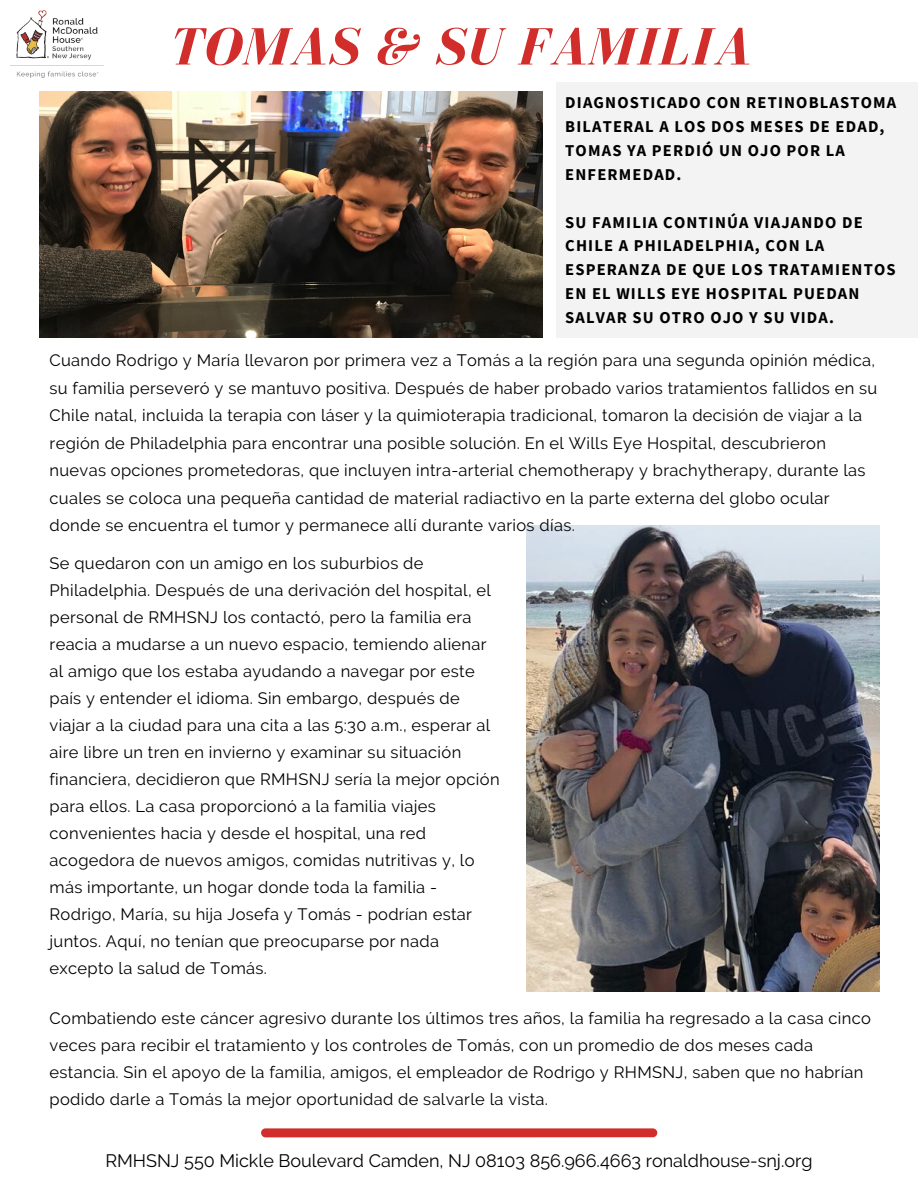
<style>
.page{position:relative;width:918px;height:1188px;background:#fff}
.page>*{position:absolute;margin:0;border:0;box-sizing:border-box;transform-origin:0 0}
.t1{font:italic 700 54px "Bodoni FLF";letter-spacing:.03em;color:#d02d2b}
.t2{font:18px "Raleway";color:#000}
.t3{font:16.5px/27px "Raleway";letter-spacing:.02em;color:#000}
.t4{font:700 16.5px/23.9px "Source Sans Pro";letter-spacing:.07em;color:#000}
</style>
<div class="page">
<div style="left:556px;top:82px;width:362px;height:256px;background:#f3f3f3"></div>
<img style="left:40px;top:92px;width:502px;height:245px">
<img style="left:527px;top:525px;width:353px;height:467px">
<img style="left:11px;top:10px;width:92px;height:68px">
<div style="left:261px;top:1128px;width:396px;height:9px;background:#d02d2b;border-radius:4px"></div>
<h1 class="t1" style="left:168px;top:18px;width:583px">TOMAS &amp; SU FAMILIA</h1>
<p class="t4" style="left:565px;top:90px;width:333px">DIAGNOSTICADO CON RETINOBLASTOMA<br>BILATERAL A LOS DOS MESES DE EDAD,<br>TOMAS YA PERDIÓ UN OJO POR LA<br>ENFERMEDAD.</p>
<p class="t4" style="left:565px;top:210px;width:332px">SU FAMILIA CONTINÚA VIAJANDO DE<br>CHILE A PHILADELPHIA, CON LA<br>ESPERANZA DE QUE LOS TRATAMIENTOS<br>EN EL WILLS EYE HOSPITAL PUEDAN<br>SALVAR SU OTRO OJO Y SU VIDA.</p>
<p class="t3" style="left:50px;top:347px;width:829px;line-height:27.5px">Cuando Rodrigo y María llevaron por primera vez a Tomás a la región para una segunda opinión médica, su familia perseveró y se mantuvo positiva. Después de haber probado varios tratamientos fallidos en su Chile natal, incluida la terapia con láser y la quimioterapia tradicional, tomaron la decisión de viajar a la región de Philadelphia para encontrar una posible solución. En el Wills Eye Hospital, descubrieron nuevas opciones prometedoras, que incluyen intra-arterial chemotherapy y brachytherapy, durante las cuales se coloca una pequeña cantidad de material radiactivo en la parte externa del globo ocular donde se encuentra el tumor y permanece allí durante varios días.</p>
<p class="t3" style="left:50px;top:550px;width:452px">Se quedaron con un amigo en los suburbios de Philadelphia. Después de una derivación del hospital, el personal de RMHSNJ los contactó, pero la familia era reacia a mudarse a un nuevo espacio, temiendo alienar al amigo que los estaba ayudando a navegar por este país y entender el idioma. Sin embargo, después de viajar a la ciudad para una cita a las 5:30 a.m., esperar al aire libre un tren en invierno y examinar su situación financiera, decidieron que RMHSNJ sería la mejor opción para ellos. La casa proporcionó a la familia viajes convenientes hacia y desde el hospital, una red acogedora de nuevos amigos, comidas nutritivas y, lo más importante, un hogar donde toda la familia - Rodrigo, María, su hija Josefa y Tomás - podrían estar juntos. Aquí, no tenían que preocuparse por nada excepto la salud de Tomás.</p>
<p class="t3" style="left:50px;top:1005px;width:823px">Combatiendo este cáncer agresivo durante los últimos tres años, la familia ha regresado a la casa cinco veces para recibir el tratamiento y los controles de Tomás, con un promedio de dos meses cada estancia. Sin el apoyo de la familia, amigos, el empleador de Rodrigo y RHMSNJ, saben que no habrían podido darle a Tomás la mejor oportunidad de salvarle la vista.</p>
<p class="t2" style="left:105px;top:1150px;width:709px">RMHSNJ 550 Mickle Boulevard Camden, NJ 08103 856.966.4663 ronaldhouse-snj.org</p>
</div>
